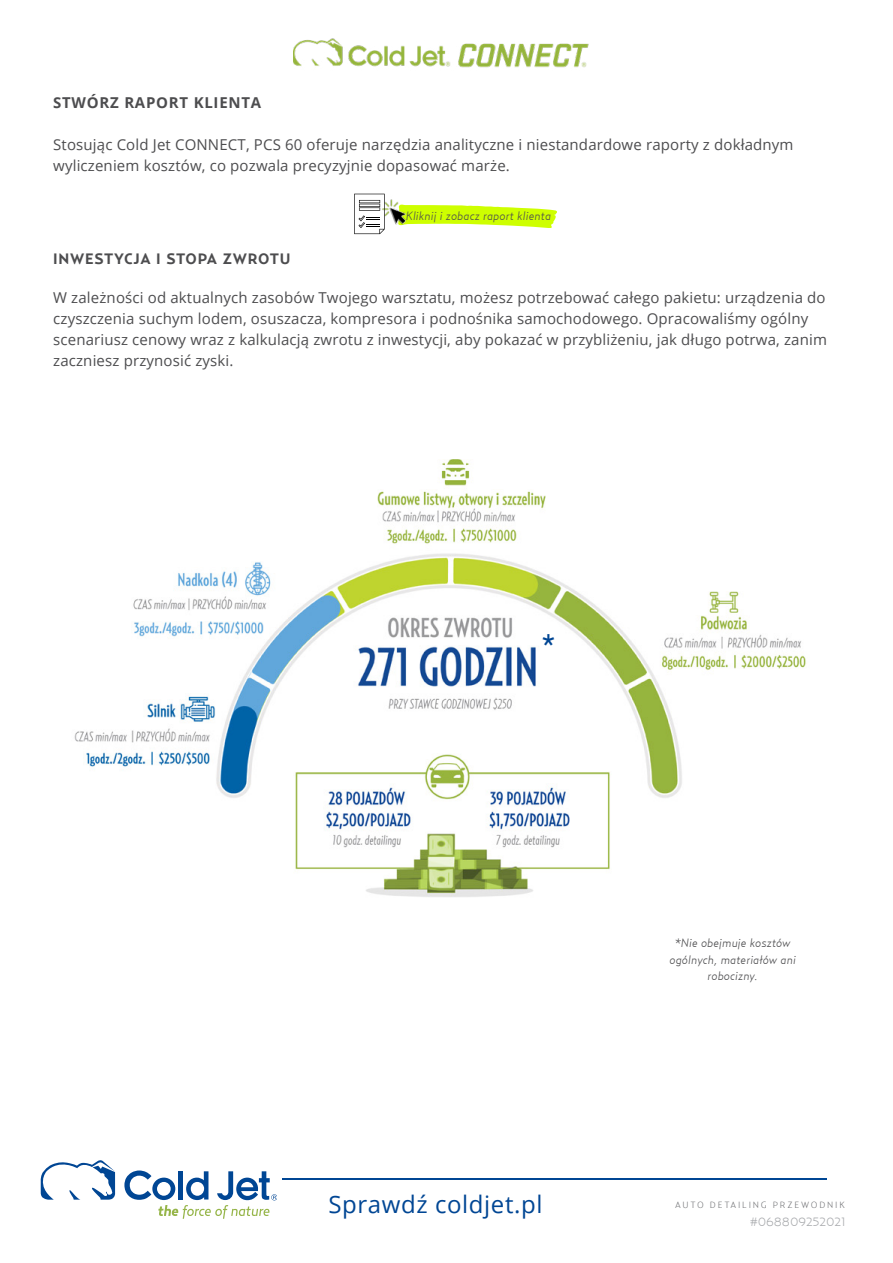
<style>
.page{position:relative;width:893px;height:1263px;background:#fff}
.page>*{position:absolute;margin:0;border:0;box-sizing:border-box;transform-origin:0 0}
.t1{font:500 30.45px "Relay Comp";color:#004694}
.t2{font:24px "Open Sans";letter-spacing:.025em;color:#004694}
.t3{font:15px/21px "Open Sans";letter-spacing:.01em;color:#4d4d4f}
.t4{font:700 15px "Relay";letter-spacing:.045em;color:#4d4d4f}
.t5{font:700 15px "Open Sans";letter-spacing:.05em;color:#4d4d4f}
.t6{font:italic 300 12px/16.5px "Relay";letter-spacing:.01em;color:#4d4d4f;text-align:center}
.t7{font:300 12px "Relay Wide";color:#a7a9ac}
.t8{font:300 9px "Relay";letter-spacing:.2em;color:#6e6f72}
</style>
<div class="page">
<svg style="left:417px;top:205px;width:140px;height:23px"></svg>
<img style="left:74px;top:460px;width:733px;height:437px">
<hr style="left:282px;top:1178px;width:545px;height:1px;background:#004694">
<svg style="left:40px;top:1160px;width:75px;height:40px"></svg>
<svg style="left:124px;top:1170px;width:153px;height:49px"></svg>
<div style="left:639px;top:882px;width:187px;height:216px;background:#fff"></div>
<img style="left:293px;top:38px;width:296px;height:30px">
<img style="left:371px;top:193px;width:46px;height:33px">
<svg style="left:354px;top:194px;width:31px;height:40px"></svg>
<hr style="left:359px;top:200px;width:21px;height:3px;background:#000">
<svg style="left:359px;top:207px;width:21px;height:4px"></svg>
<hr style="left:360px;top:208px;width:20px;height:2px;background:#000">
<hr style="left:359px;top:204px;width:21px;height:3px;background:#000">
<p class="t5" style="left:53px;top:92px;width:210px">STWÓRZ RAPORT KLIENTA</p>
<p class="t3" style="left:53px;top:133px;width:742px">Stosując Cold Jet CONNECT, PCS 60 oferuje narzędzia analityczne i niestandardowe raporty z dokładnym wyliczeniem kosztów, co pozwala precyzyjnie dopasować marże.</p>
<p class="t4" style="left:53px;top:250px;width:239px">INWESTYCJA I STOPA ZWROTU</p>
<p class="t6" style="left:406px;top:207px;width:147px">Kliknij i zobacz raport klienta</p>
<p class="t3" style="left:53px;top:286px;width:775px">W zależności od aktualnych zasobów Twojego warsztatu, możesz potrzebować całego pakietu: urządzenia do czyszczenia suchym lodem, osuszacza, kompresora i podnośnika samochodowego. Opracowaliśmy ogólny scenariusz cenowy wraz z kalkulacją zwrotu z inwestycji, aby pokazać w przybliżeniu, jak długo potrwa, zanim zaczniesz przynosić zyski.</p>
<h1 class="t1" style="left:542px;top:628px;width:14px">*</h1>
<h2 class="t2" style="left:328px;top:1188px;width:215px">Sprawdź coldjet.pl</h2>
<p class="t6" style="left:669px;top:934px;width:128px">*Nie obejmuje kosztów ogólnych, materiałów ani robocizny.</p>
<p class="t8" style="left:675px;top:1199px;width:171px">AUTO DETAILING PRZEWODNIK</p>
<p class="t7" style="left:750px;top:1215px;width:97px">#068809252021</p>
</div>
